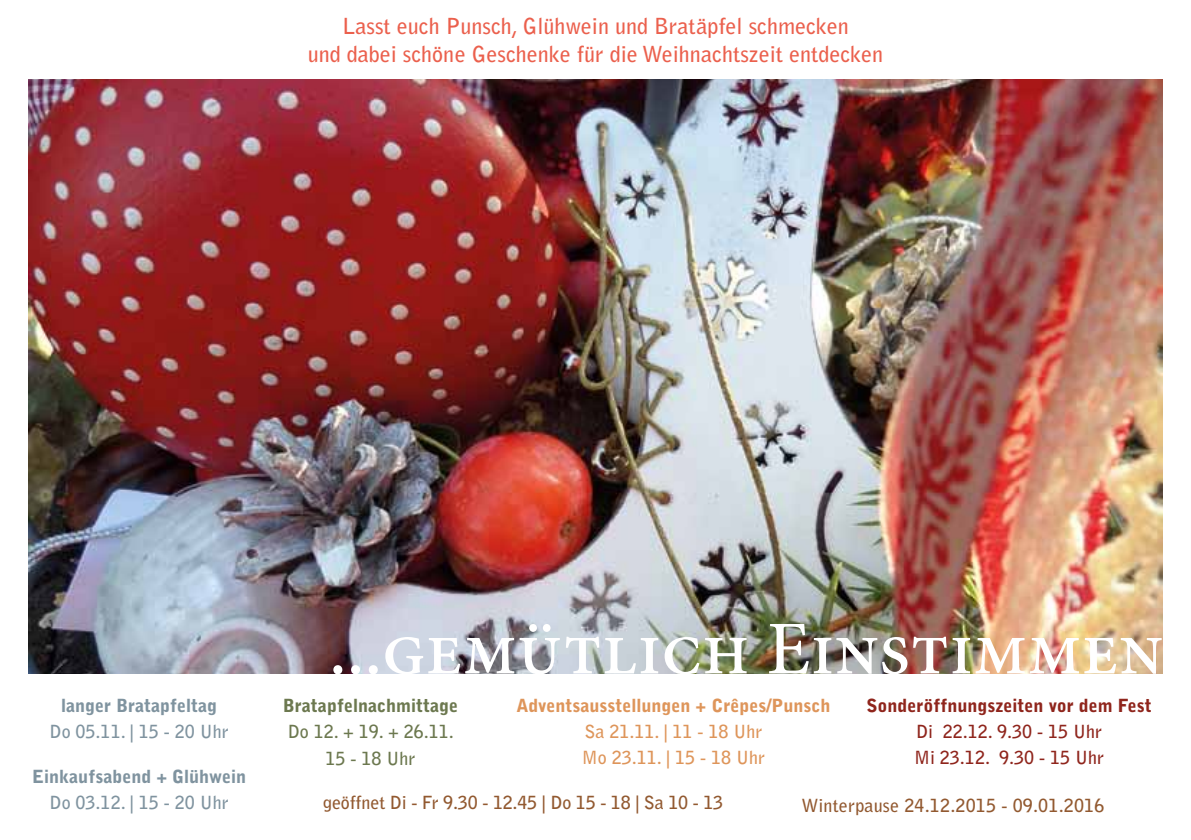
<style>
.page{position:relative;width:1191px;height:840px;background:#fff}
.page>*{position:absolute;margin:0;border:0;box-sizing:border-box;transform-origin:0 0}
.t1{font:500 76px "Minion Pro";color:#fff}
.t2{font:700 22px/28px "Bell Gothic Std";color:#eb604d;text-align:center}
.t3{font:900 18px "Bell Gothic Std";color:#7f939f}
.t4{font:700 18px "Bell Gothic Std";letter-spacing:-.01em;color:#925930}
.t5{font:700 18px/26px "Bell Gothic Std";color:#8f251c}
.t6{font:700 18px "Bell Gothic Std";color:#7f939f}
.t7{font:900 18px "Bell Gothic Std";color:#de955a}
.t8{font:700 18px/26px "Bell Gothic Std";color:#de955a}
.t9{font:700 18px "Bell Gothic Std";letter-spacing:.01em;color:#925930}
.t10{font:900 18px "Bell Gothic Std";color:#8f251c}
.t11{font:700 18px/26px "Bell Gothic Std";color:#6c784f;text-align:center}
.t12{font:900 18px "Bell Gothic Std";color:#6c784f}
</style>
<div class="page">
<img style="left:28px;top:79px;width:1134px;height:594px">
<p class="t2" style="left:308px;top:12px;width:577px">Lasst euch Punsch, Glühwein und Bratäpfel schmecken<br>und dabei schöne Geschenke für die Weihnachtszeit entdecken</p>
<p class="t3" style="left:61px;top:695px;width:158px">langer Bratapfeltag</p>
<p class="t6" style="left:50px;top:720px;width:181px">Do 05.11. | 15 - 20 Uhr</p>
<p class="t3" style="left:32px;top:765px;width:215px">Einkaufsabend + Glühwein</p>
<p class="t6" style="left:50px;top:790px;width:181px">Do 03.12. | 15 - 20 Uhr</p>
<h1 class="t1" style="left:329px;top:597px;width:835px">...gemütlich Einstimmen</h1>
<p class="t12" style="left:283px;top:695px;width:177px">Bratapfelnachmittage</p>
<p class="t11" style="left:288px;top:718px;width:167px">Do 12. + 19. + 26.11.<br>15 - 18 Uhr</p>
<p class="t7" style="left:516px;top:695px;width:315px">Adventsausstellungen + Crêpes/Punsch</p>
<p class="t8" style="left:582px;top:718px;width:185px">Sa 21.11. | 11 - 18 Uhr<br>Mo 23.11. | 15 - 18 Uhr</p>
<p class="t10" style="left:866px;top:695px;width:287px">Sonderöffnungszeiten vor dem Fest</p>
<p class="t5" style="left:914px;top:718px;width:192px">Di 22.12. 9.30 - 15 Uhr<br>Mi 23.12. 9.30 - 15 Uhr</p>
<p class="t4" style="left:323px;top:790px;width:401px">geöffnet Di - Fr 9.30 - 12.45 | Do 15 - 18 | Sa 10 - 13</p>
<p class="t9" style="left:801px;top:793px;width:304px">Winterpause 24.12.2015 - 09.01.2016</p>
</div>
